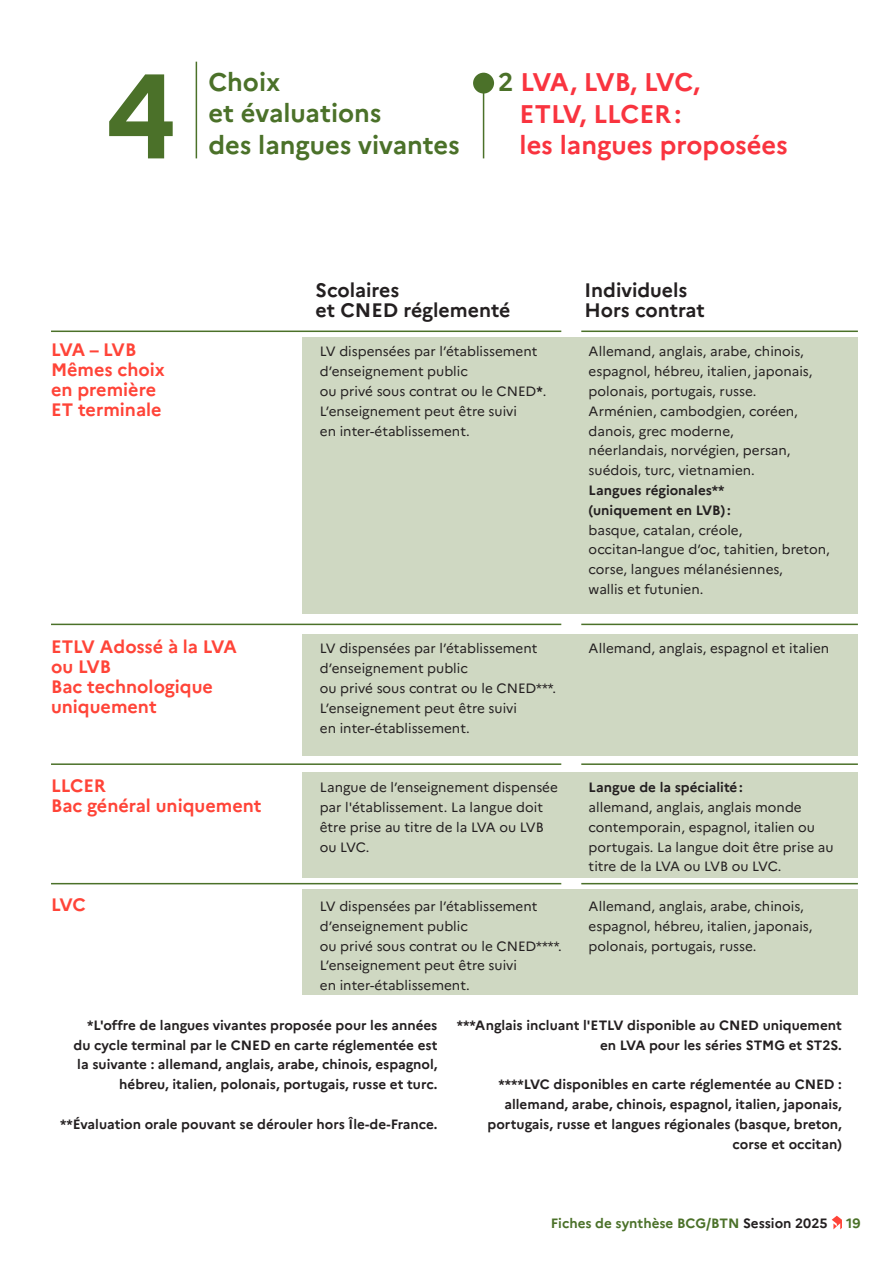
<style>
.page{position:relative;width:893px;height:1263px;background:#fff}
.page>*{position:absolute;margin:0;border:0;box-sizing:border-box;transform-origin:0 0}
.t1{font:700 120px "Marianne";color:#4b7129}
.t2{font:700 25.5px "Marianne";color:#4b7129}
.titre_1{font:700 25.5px "Marianne";color:#f9343f}
.titre_1-2{font:700 25.5px "Marianne";letter-spacing:-.07em;color:#f9343f}
.titre_dans_tableau{font:700 19.5px "Marianne";color:#231f20}
.titre_dans_tableau-2{font:700 18px/19.8px "Marianne";color:#ff4438}
.texte_dans_tableau{font:13.5px/19.8px "Marianne";color:#231f20}
.texte_dans_tableau-2{font:700 13.5px/19.8px "Marianne";color:#231f20;text-align:right}
.t3{font:700 13.5px "Marianne";color:#4b7129}
.s1{color:#4b7129}
.s2{font-weight:700}
.s3{color:#231f20}
</style>
<div class="page">
<div style="left:303px;top:338px;width:555px;height:276px;background:#cfd8c2"></div>
<div style="left:303px;top:634px;width:555px;height:122px;background:#cfd8c2"></div>
<div style="left:303px;top:772px;width:555px;height:106px;background:#cfd8c2"></div>
<div style="left:303px;top:889px;width:555px;height:105px;background:#cfd8c2"></div>
<hr style="left:196px;top:62px;width:1px;height:96px;background:#4b7129">
<svg style="left:832px;top:1216px;width:10px;height:13px"></svg>
<hr style="left:483px;top:76px;width:1px;height:82px;background:#4b7129">
<div style="left:473px;top:73px;width:21px;height:21px;background:#4b7129;border-radius:50%"></div>
<hr style="left:51px;top:331px;width:510px;height:1px;background:#4b7129">
<hr style="left:51px;top:624px;width:510px;height:1px;background:#4b7129">
<hr style="left:51px;top:763px;width:510px;height:2px;background:#4b7129">
<hr style="left:51px;top:883px;width:510px;height:1px;background:#4b7129">
<hr style="left:581px;top:331px;width:277px;height:1px;background:#4b7129">
<hr style="left:581px;top:624px;width:277px;height:1px;background:#4b7129">
<hr style="left:581px;top:763px;width:277px;height:2px;background:#4b7129">
<hr style="left:581px;top:883px;width:277px;height:1px;background:#4b7129">
<p class="t2" style="left:208px;top:66px;width:74px">Choix</p>
<p class="t2" style="left:208px;top:98px;width:175px">et évaluations</p>
<p class="t2" style="left:208px;top:129px;width:253px">des langues vivantes</p>
<p class="t1" style="left:105px;top:42px;width:73px">4</p>
<p class="titre_1-2" style="left:498px;top:67px;width:203px"><span class="s1">2</span> LVA, LVB, LVC,</p>
<p class="titre_1" style="left:520px;top:98px;width:163px">ETLV, LLCER:</p>
<p class="titre_1" style="left:520px;top:130px;width:270px">les langues proposées</p>
<p class="titre_dans_tableau-2" style="left:51px;top:340px;width:87px">LVA – LVB</p>
<p class="titre_dans_tableau-2" style="left:51px;top:360px;width:115px">Mêmes choix</p>
<p class="titre_dans_tableau-2" style="left:51px;top:380px;width:107px">en première</p>
<p class="titre_dans_tableau-2" style="left:51px;top:399px;width:112px">ET terminale</p>
<p class="titre_dans_tableau" style="left:316px;top:278px;width:85px">Scolaires</p>
<p class="titre_dans_tableau" style="left:316px;top:298px;width:196px">et CNED réglementé</p>
<p class="texte_dans_tableau" style="left:320px;top:342px;width:219px">LV dispensées par l’établissement d’enseignement public</p>
<p class="texte_dans_tableau" style="left:320px;top:381px;width:228px">ou privé sous contrat ou le CNED<span class="s2">*</span>.</p>
<p class="texte_dans_tableau" style="left:320px;top:401px;width:199px">L’enseignement peut être suivi</p>
<p class="texte_dans_tableau" style="left:320px;top:421px;width:152px">en inter-établissement.</p>
<p class="titre_dans_tableau-2" style="left:51px;top:637px;width:187px">ETLV Adossé à la LVA ou LVB</p>
<p class="titre_dans_tableau-2" style="left:51px;top:677px;width:163px">Bac technologique uniquement</p>
<p class="titre_dans_tableau-2" style="left:51px;top:776px;width:56px">LLCER</p>
<p class="titre_dans_tableau-2" style="left:51px;top:795px;width:212px">Bac général uniquement</p>
<p class="texte_dans_tableau" style="left:320px;top:639px;width:219px">LV dispensées par l’établissement d’enseignement public</p>
<p class="texte_dans_tableau" style="left:320px;top:678px;width:238px">ou privé sous contrat ou le CNED***.</p>
<p class="texte_dans_tableau" style="left:320px;top:698px;width:199px">L’enseignement peut être suivi</p>
<p class="texte_dans_tableau" style="left:320px;top:718px;width:152px">en inter-établissement.</p>
<p class="texte_dans_tableau" style="left:320px;top:777px;width:240px">Langue de l’enseignement dispensée</p>
<p class="texte_dans_tableau" style="left:320px;top:797px;width:225px;text-align:justify">par l'établissement. La langue doit être prise au titre de la LVA ou LVB ou LVC.</p>
<p class="titre_dans_tableau-2" style="left:51px;top:894px;width:36px">LVC</p>
<p class="texte_dans_tableau" style="left:320px;top:896px;width:219px">LV dispensées par l’établissement d’enseignement public</p>
<p class="texte_dans_tableau" style="left:320px;top:936px;width:243px">ou privé sous contrat ou le CNED****.</p>
<p class="texte_dans_tableau" style="left:320px;top:955px;width:199px">L’enseignement peut être suivi</p>
<p class="texte_dans_tableau" style="left:320px;top:975px;width:152px">en inter-établissement.</p>
<p class="titre_dans_tableau" style="left:584px;top:278px;width:105px">Individuels</p>
<p class="titre_dans_tableau" style="left:584px;top:298px;width:122px">Hors contrat</p>
<p class="texte_dans_tableau" style="left:589px;top:342px;width:225px">Allemand, anglais, arabe, chinois, espagnol, hébreu, italien, japonais, polonais, portugais, russe.</p>
<p class="texte_dans_tableau" style="left:589px;top:401px;width:211px">Arménien, cambodgien, coréen,</p>
<p class="texte_dans_tableau" style="left:589px;top:421px;width:147px">danois, grec moderne,</p>
<p class="texte_dans_tableau" style="left:589px;top:441px;width:203px">néerlandais, norvégien, persan,</p>
<p class="texte_dans_tableau" style="left:589px;top:460px;width:168px">suédois, turc, vietnamien.</p>
<p class="texte_dans_tableau-2" style="left:589px;top:480px;width:137px">Langues régionales**</p>
<p class="texte_dans_tableau-2" style="left:589px;top:500px;width:144px">(uniquement en LVB):</p>
<p class="texte_dans_tableau" style="left:589px;top:520px;width:155px">basque, catalan, créole,</p>
<p class="texte_dans_tableau" style="left:589px;top:540px;width:243px">occitan-langue d’oc, tahitien, breton, corse, langues mélanésiennes,</p>
<p class="texte_dans_tableau" style="left:589px;top:579px;width:116px">wallis et futunien.</p>
<p class="texte_dans_tableau" style="left:589px;top:639px;width:242px">Allemand, anglais, espagnol et italien</p>
<p class="texte_dans_tableau-2" style="left:589px;top:777px;width:156px">Langue de la spécialité:</p>
<p class="texte_dans_tableau" style="left:589px;top:797px;width:247px">allemand, anglais, anglais monde contemporain, espagnol, italien ou portugais. La langue doit être prise au titre de la LVA ou LVB ou LVC.</p>
<p class="texte_dans_tableau" style="left:589px;top:896px;width:217px">Allemand, anglais, arabe, chinois,</p>
<p class="texte_dans_tableau" style="left:589px;top:916px;width:225px">espagnol, hébreu, italien, japonais, polonais, portugais, russe.</p>
<p class="texte_dans_tableau-2" style="left:74px;top:1015px;width:365px">*L'offre de langues vivantes proposée pour les années du cycle terminal par le CNED en carte réglementée est la suivante : allemand, anglais, arabe, chinois, espagnol, hébreu, italien, polonais, portugais, russe et turc.</p>
<p class="texte_dans_tableau-2" style="left:60px;top:1114px;width:379px">**Évaluation orale pouvant se dérouler hors Île-de-France.</p>
<p class="texte_dans_tableau-2" style="left:457px;top:1015px;width:386px">***Anglais incluant l'ETLV disponible au CNED uniquement en LVA pour les séries STMG et ST2S.</p>
<p class="texte_dans_tableau-2" style="left:498px;top:1074px;width:345px">****LVC disponibles en carte réglementée au CNED :</p>
<p class="texte_dans_tableau-2" style="left:487px;top:1094px;width:356px">allemand, arabe, chinois, espagnol, italien, japonais, portugais, russe et langues régionales (basque, breton, corse et occitan)</p>
<p class="t3" style="left:551px;top:1215px;width:278px">Fiches de synthèse BCG/BTN <span class="s3">Session 2025</span></p>
<p class="t3" style="left:846px;top:1215px;width:16px">19</p>
</div>
